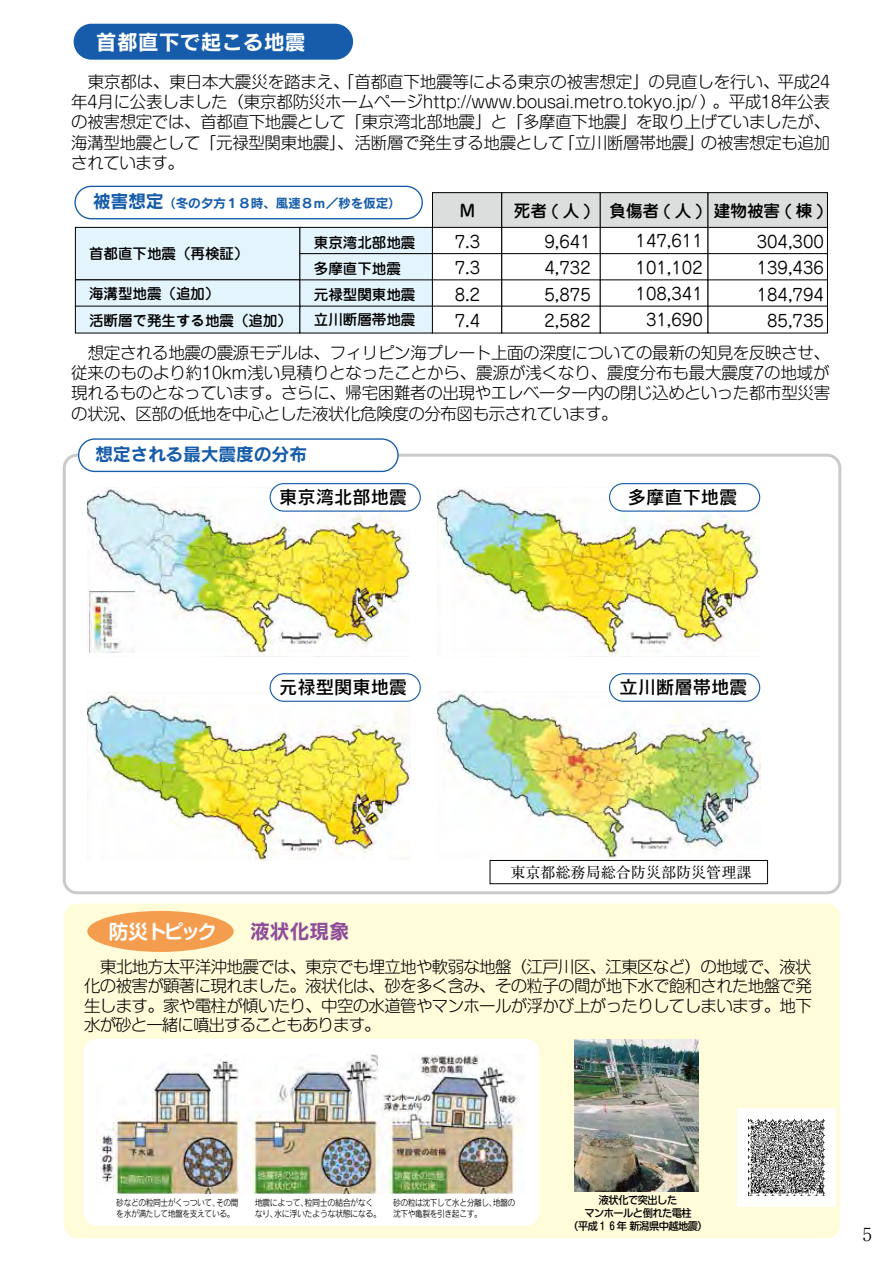
<style>
.page{position:relative;width:893px;height:1263px;background:#fff}
.page>*{position:absolute;margin:0;border:0;box-sizing:border-box;transform-origin:0 0}
.t1{font:21px "Rodin Pro B";color:#fff}
.t2{font:20.25px "Rodin Pro B";letter-spacing:-.02em;color:#8e4c9a}
.t3{font:700 19.5px "Shin M Go De";letter-spacing:-.13em;color:#fff}
.t4{font:18.3px "Rodin Pro DB";color:#000}
.t5{font:18px "Rodin Pro B";letter-spacing:-.02em;color:#165caa}
.t6{font:300 18px "Ryumin Pr 6";color:#000}
.t7{font:300 16.5px/20.2px "Shin M Go";letter-spacing:-.025em;color:#000;text-align:justify}
.t8{font:16.5px/26.2px "Jun 201 Pro";color:#000;text-align:justify}
.t9{font:500 16.5px "Jun 34 Pro";color:#000}
.t10{font:15px "Ryumin";color:#000}
.t11{font:500 14.55px/25.5px "Jun 34 Pro";color:#000}
.t12{font:12.75px "Rodin Pro B";letter-spacing:-.02em;color:#165caa}
.t13{font:500 10.65px/12.9px "Shin M Go";letter-spacing:-.05em;color:#000;text-align:center;scale:.96 1}
.t14{font:9px/11.2px "Rodin Pro M";letter-spacing:-.06em;color:#000;scale:.87 1}
.t15{font:9px/11.2px "Rodin Pro M";letter-spacing:-.06em;color:#000;scale:.9 1}
.s1{font-size:18px}
</style>
<div class="page">
<img style="left:87px;top:692px;width:323px;height:168px">
<img style="left:87px;top:488px;width:323px;height:167px">
<img style="left:437px;top:488px;width:322px;height:168px">
<img style="left:437px;top:690px;width:323px;height:169px">
<div style="left:74px;top:24px;width:279px;height:36px;background:#165caa;border-radius:18px"></div>
<div style="left:74px;top:186px;width:349px;height:33px;border:1px solid #165caa;border-radius:16px"></div>
<div style="left:432px;top:193px;width:70px;height:35px;background:#dcdddd"></div>
<div style="left:432px;top:192px;width:70px;height:36px;border:1px solid #000"></div>
<div style="left:502px;top:193px;width:98px;height:35px;background:#dcdddd"></div>
<div style="left:501px;top:192px;width:100px;height:36px;border:1px solid #000"></div>
<div style="left:600px;top:193px;width:108px;height:35px;background:#dcdddd"></div>
<div style="left:600px;top:192px;width:108px;height:36px;border:1px solid #000"></div>
<div style="left:708px;top:193px;width:119px;height:35px;background:#dcdddd"></div>
<div style="left:708px;top:192px;width:120px;height:36px;border:1px solid #000"></div>
<div style="left:432px;top:227px;width:70px;height:28px;border:1px solid #000"></div>
<div style="left:501px;top:227px;width:100px;height:28px;border:1px solid #000"></div>
<div style="left:600px;top:227px;width:108px;height:28px;border:1px solid #000"></div>
<div style="left:708px;top:227px;width:120px;height:28px;border:1px solid #000"></div>
<div style="left:432px;top:253px;width:70px;height:28px;border:1px solid #000"></div>
<div style="left:501px;top:253px;width:100px;height:28px;border:1px solid #000"></div>
<div style="left:600px;top:253px;width:108px;height:28px;border:1px solid #000"></div>
<div style="left:708px;top:253px;width:120px;height:28px;border:1px solid #000"></div>
<div style="left:300px;top:227px;width:132px;height:27px;background:#e4f4fd"></div>
<div style="left:299px;top:227px;width:134px;height:28px;border:1px solid #000"></div>
<div style="left:300px;top:254px;width:132px;height:27px;background:#e4f4fd"></div>
<div style="left:299px;top:253px;width:134px;height:28px;border:1px solid #000"></div>
<div style="left:300px;top:280px;width:132px;height:27px;background:#e4f4fd"></div>
<div style="left:300px;top:306px;width:132px;height:27px;background:#e4f4fd"></div>
<div style="left:75px;top:227px;width:225px;height:53px;background:#e4f4fd"></div>
<div style="left:75px;top:227px;width:225px;height:53px;border:1px solid #000"></div>
<div style="left:75px;top:280px;width:225px;height:27px;background:#e4f4fd"></div>
<div style="left:75px;top:279px;width:225px;height:28px;border:1px solid #000"></div>
<div style="left:75px;top:306px;width:225px;height:27px;background:#e4f4fd"></div>
<div style="left:63px;top:454px;width:778px;height:440px;border:3px solid #c9caca;border-radius:13px"></div>
<div style="left:64px;top:903px;width:776px;height:335px;background:#fffcd9;border-radius:13px"></div>
<div style="left:738px;top:1108px;width:98px;height:98px;background:#fff"></div>
<div style="left:84px;top:1039px;width:455px;height:187px;background:#fff;border-radius:13px"></div>
<div style="left:79px;top:439px;width:319px;height:32px;background:#fff;border-radius:16px"></div>
<div style="left:78px;top:438px;width:321px;height:34px;border:1px solid #165caa;border-radius:16px"></div>
<div style="left:270px;top:484px;width:150px;height:27px;background:#fff;border-radius:14px"></div>
<div style="left:270px;top:483px;width:151px;height:29px;border:1px solid #165caa;border-radius:14px"></div>
<div style="left:610px;top:484px;width:150px;height:27px;background:#fff;border-radius:14px"></div>
<div style="left:609px;top:483px;width:151px;height:29px;border:1px solid #165caa;border-radius:14px"></div>
<div style="left:270px;top:674px;width:150px;height:27px;background:#fff;border-radius:14px"></div>
<div style="left:270px;top:673px;width:151px;height:29px;border:1px solid #165caa;border-radius:14px"></div>
<div style="left:610px;top:674px;width:150px;height:27px;background:#fff;border-radius:14px"></div>
<div style="left:609px;top:673px;width:151px;height:29px;border:1px solid #165caa;border-radius:14px"></div>
<div style="left:87px;top:911px;width:147px;height:41px;background:#f49d4e;border-radius:50%"></div>
<div style="left:490px;top:860px;width:278px;height:24px;border:1px solid #000"></div>
<img style="left:574px;top:1039px;width:124px;height:153px">
<img style="left:96px;top:1059px;width:145px;height:134px">
<img style="left:251px;top:1054px;width:128px;height:139px">
<img style="left:379px;top:1055px;width:145px;height:138px">
<img style="left:89px;top:591px;width:45px;height:62px">
<img style="left:749px;top:1119px;width:75px;height:76px">
<p class="t1" style="left:96px;top:28px;width:211px">首都直下で起こる地震</p>
<p class="t7" style="left:71px;top:70px;width:760px;text-indent:17px">東京都は、東日本大震災を踏まえ、「首都直下地震等による東京の被害想定」の見直しを行い、平成24年4月に公表しました（東京都防災ホームページhttp://www.bousai.metro.tokyo.jp/ ）。平成18年公表の被害想定では、首都直下地震として「東京湾北部地震」と「多摩直下地震」を取り上げていましたが、海溝型地震として「元禄型関東地震」、活断層で発生する地震として「立川断層帯地震」の被害想定も追加されています。</p>
<p class="t12" style="left:93px;top:195px;width:310px"><span class="s1">被害想定</span>（冬の夕方１８時、風速８ｍ／秒を仮定）</p>
<p class="t11" style="left:89px;top:240px;width:161px">首都直下地震（再検証）</p>
<p class="t11" style="left:89px;top:278px;width:204px;line-height:27px">海溝型地震（追加）<br>活断層で発生する地震（追加）</p>
<p class="t11" style="left:314px;top:229px;width:103px">東京湾北部地震多摩直下地震元禄型関東地震立川断層帯地震</p>
<p class="t9" style="left:459px;top:198px;width:18px">Ｍ</p>
<p class="t8" style="left:455px;top:227px;width:27px">7.3<br>7.3<br>8.2<br>7.4</p>
<p class="t9" style="left:514px;top:198px;width:78px">死者(人)</p>
<p class="t8" style="left:544px;top:227px;width:48px">9,641<br>4,732<br>5,875<br>2,582</p>
<p class="t9" style="left:609px;top:198px;width:95px">負傷者(人)</p>
<p class="t8" style="left:636px;top:226px;width:69px;text-align:right">147,611<br>101,102<br>108,341<br>31,690</p>
<p class="t9" style="left:714px;top:198px;width:112px">建物被害 ( 棟 )</p>
<p class="t8" style="left:757px;top:227px;width:69px;text-align:right">304,300<br>139,436<br>184,794<br>85,735</p>
<p class="t7" style="left:71px;top:341px;width:760px;text-indent:16px">想定される地震の震源モデルは、フィリピン海プレート上面の深度についての最新の知見を反映させ、従来のものより約10km浅い見積りとなったことから、震源が浅くなり、震度分布も最大震度7の地域が現れるものとなっています。さらに、帰宅困難者の出現やエレベーター内の閉じ込めといった都市型災害の状況、区部の低地を中心とした液状化危険度の分布図も示されています。</p>
<p class="t5" style="left:95px;top:442px;width:214px">想定される最大震度の分布</p>
<p class="t4" style="left:279px;top:485px;width:130px">東京湾北部地震</p>
<p class="t4" style="left:628px;top:485px;width:111px">多摩直下地震</p>
<p class="t4" style="left:279px;top:675px;width:130px">元禄型関東地震</p>
<p class="t4" style="left:620px;top:675px;width:130px">立川断層帯地震</p>
<p class="t10" style="left:510px;top:863px;width:243px">東京都総務局総合防災部防災管理課</p>
<p class="t2" style="left:250px;top:917px;width:101px">液状化現象</p>
<p class="t7" style="left:84px;top:956px;width:729px;line-height:19.5px;text-indent:16px">東北地方太平洋沖地震では、東京でも埋立地や軟弱な地盤（江戸川区、江東区など）の地域で、液状化の被害が顕著に現れました。液状化は、砂を多く含み、その粒子の間が地下水で飽和された地盤で発生します。家や電柱が傾いたり、中空の水道管やマンホールが浮かび上がったりしてしまいます。地下水が砂と一緒に噴出することもあります。</p>
<p class="t3" style="left:109px;top:918px;width:110px">防災トピック</p>
<p class="t14" style="left:116px;top:1196px;width:142px">砂などの粒同士がくっついて、その間を水が満たして地盤を支えている。</p>
<p class="t15" style="left:255px;top:1196px;width:142px">地震によって、粒同士の結合がなくなり、水に浮いたような状態になる。</p>
<p class="t14" style="left:393px;top:1196px;width:142px">砂の粒は沈下して水と分離し、地盤の沈下や亀裂を引き起こす。</p>
<p class="t13" style="left:568px;top:1193px;width:147px">液状化で突出した<br>マンホールと倒れた電柱<br>（平成１６年 新潟県中越地震）</p>
<p class="t6" style="left:863px;top:1220px;width:10px">5</p>
</div>
